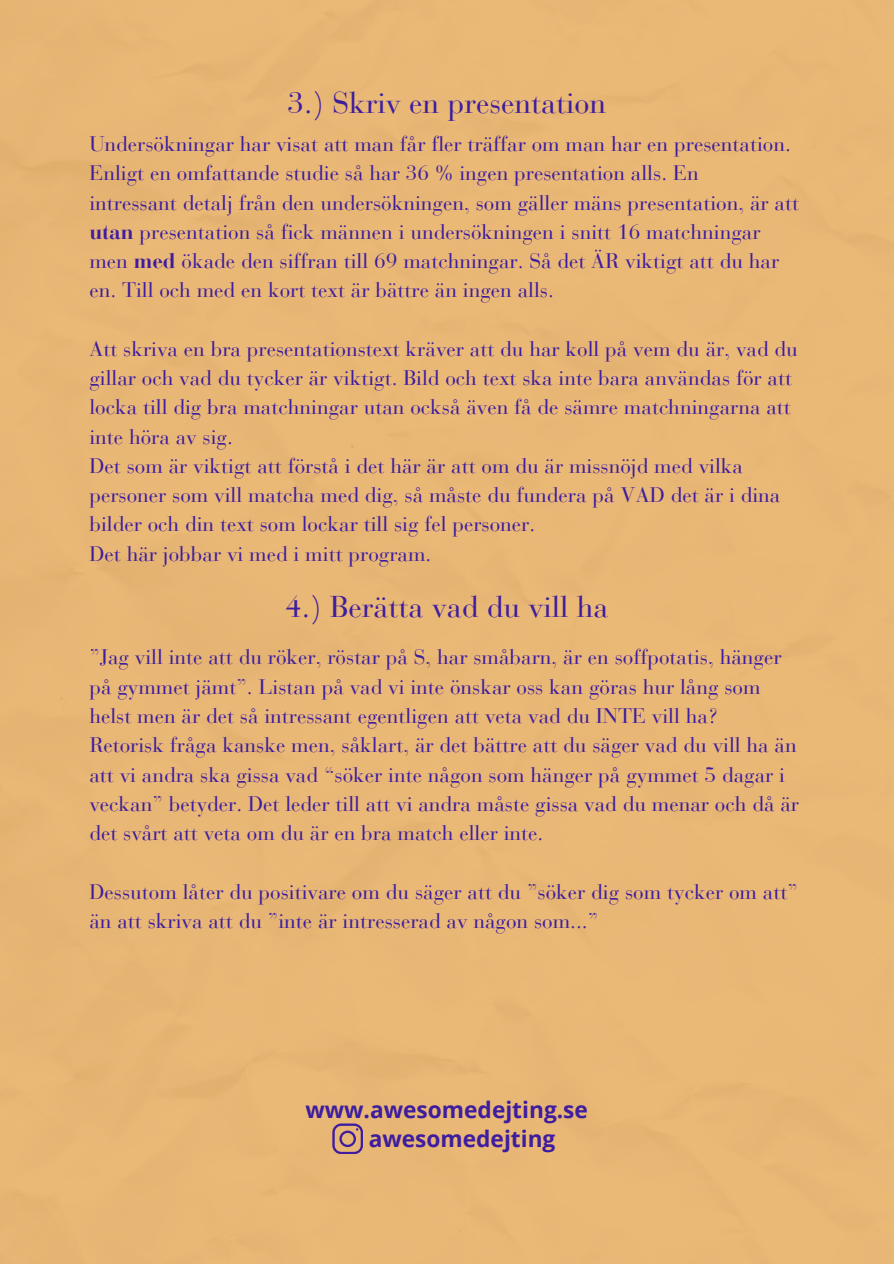
<style>
.page{position:relative;width:894px;height:1264px;background:#fff}
.page>*{position:absolute;margin:0;border:0;box-sizing:border-box;transform-origin:0 0}
.t1{font:30px "Bauer Bodoni Pro";color:#3e1d9f}
.t2{font:700 22.65px "Open Sans";color:#3e1d9f}
.t3{font:21px/29.2px "Bauer Bodoni Pro";color:#3e1d9f}
.s1{font-weight:700}
</style>
<div class="page">
<div style="left:0;top:0;width:893px;height:1263px;background:#eab876"></div>
<svg style="left:332px;top:1123px;width:30px;height:30px"></svg>
<p class="t1" style="left:287px;top:91px;width:320px">3.) Skriv en presentation</p>
<h1 class="t3" style="left:89px;top:131px;width:702px">Undersökningar har visat att man får fler träffar om man har en presentation.<br>Enligt en omfattande studie så har 36 % ingen presentation alls. En</h1>
<p class="t3" style="left:89px;top:190px;width:711px">intressant detalj från den undersökningen, som gäller mäns presentation, är att</p>
<p class="t3" style="left:89px;top:219px;width:691px"><span class="s1">utan</span> presentation så fick männen i undersökningen i snitt 16 matchningar men <span class="s1">med</span> ökade den siffran till 69 matchningar. Så det ÄR viktigt att du har en. Till och med en kort text är bättre än ingen alls.</p>
<p class="t3" style="left:89px;top:336px;width:709px">Att skriva en bra presentationstext kräver att du har koll på vem du är, vad du gillar och vad du tycker är viktigt. Bild och text ska inte bara användas för att locka till dig bra matchningar utan också även få de sämre matchningarna att inte höra av sig.</p>
<p class="t3" style="left:89px;top:453px;width:692px">Det som är viktigt att förstå i det här är att om du är missnöjd med vilka personer som vill matcha med dig, så måste du fundera på VAD det är i dina bilder och din text som lockar till sig fel personer.</p>
<p class="t3" style="left:89px;top:541px;width:343px">Det här jobbar vi med i mitt program.</p>
<p class="t1" style="left:285px;top:595px;width:325px">4.) Berätta vad du vill ha</p>
<h1 class="t3" style="left:89px;top:645px;width:693px">”Jag vill inte att du röker, röstar på S, har småbarn, är en soffpotatis, hänger på gymmet jämt”. Listan på vad vi inte önskar oss kan göras hur lång som helst men är det så intressant egentligen att veta vad du INTE vill ha?</h1>
<p class="t3" style="left:89px;top:732px;width:711px">Retorisk fråga kanske men, såklart, är det bättre att du säger vad du vill ha än att vi andra ska gissa vad “söker inte någon som hänger på gymmet 5 dagar i veckan” betyder. Det leder till att vi andra måste gissa vad du menar och då är det svårt att veta om du är en bra match eller inte.</p>
<p class="t3" style="left:89px;top:879px;width:709px">Dessutom låter du positivare om du säger att du ”söker dig som tycker om att” än att skriva att du ”inte är intresserad av någon som...”</p>
<p class="t2" style="left:305px;top:1094px;width:284px">www.awesomedejting.se</p>
<h2 class="t2" style="left:368px;top:1123px;width:188px">awesomedejting</h2>
</div>
